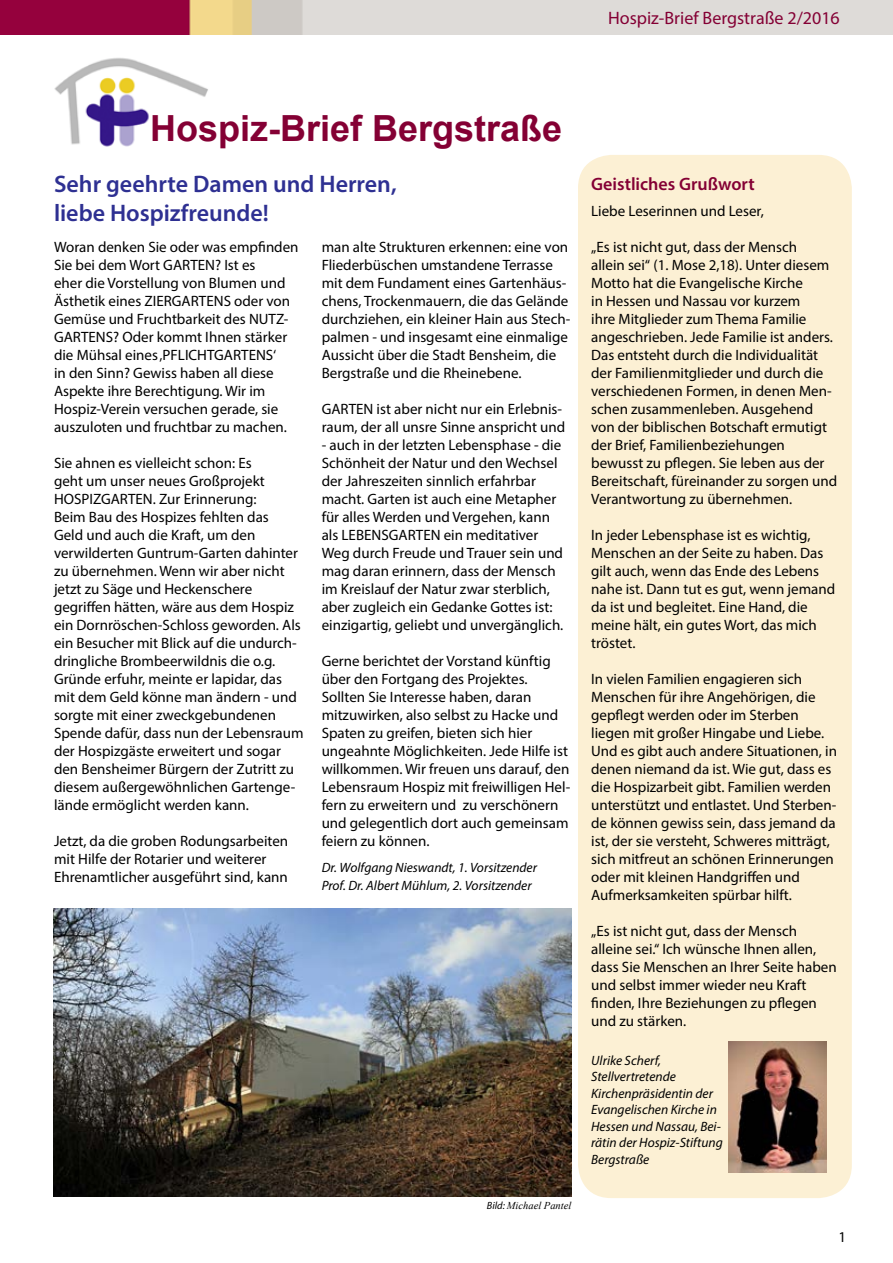
<style>
.page{position:relative;width:893px;height:1263px;background:#fff}
.page>*{position:absolute;margin:0;border:0;box-sizing:border-box;transform-origin:0 0}
.t1{font:700 36px "Arial";color:#840034}
.t2{font:600 24px/28.8px "Myriad Pro";color:#2e3092}
.t3{font:18px "Myriad Pro";color:#840034}
.t4{font:600 18px "Myriad Pro";color:#840034}
.t5{font:15px/18px "Myriad Pro";color:#000}
.t6{font:italic 13.5px/16.5px "Myriad Pro";color:#000}
.t7{font:italic 10.5px "Times New Roman";color:#000}
.s1{font-family:"Myriad Pro"}
</style>
<div class="page">
<img style="left:0;top:0;width:893px;height:34px">
<img style="left:54px;top:58px;width:154px;height:89px">
<div style="left:150px;top:112px;width:238px;height:49px;background:#fff"></div>
<div style="left:578px;top:155px;width:274px;height:1043px;background:#fcf0d4;border-radius:33px"></div>
<img style="left:728px;top:1041px;width:98px;height:131px">
<img style="left:54px;top:909px;width:517px;height:288px">
<p class="t3" style="left:608px;top:7px;width:233px">Hospiz-Brief Bergstraße 2/2016</p>
<h1 class="t1" style="left:150px;top:105px;width:414px">Hospiz-Brief Bergstraße</h1>
<h2 class="t2" style="left:54px;top:169px;width:344px">Sehr geehrte Damen und Herren, liebe Hospizfreunde!</h2>
<p class="t5" style="left:54px;top:238px;width:246px">Woran denken Sie oder was empfinden Sie bei dem Wort GARTEN? Ist es<br>eher die Vorstellung von Blumen und Ästhetik eines ZIERGARTENS oder von Gemüse und Fruchtbarkeit des NUTZ-GARTENS? Oder kommt Ihnen stärker die Mühsal eines ‚PFLICHTGARTENS‘<br>in den Sinn? Gewiss haben all diese Aspekte ihre Berechtigung. Wir im Hospiz-Verein versuchen gerade, sie auszuloten und fruchtbar zu machen.</p>
<p class="t5" style="left:54px;top:454px;width:251px">Sie ahnen es vielleicht schon: Es<br>geht um unser neues Großprojekt HOSPIZGARTEN. Zur Erinnerung:<br>Beim Bau des Hospizes fehlten das<br>Geld und auch die Kraft, um den verwilderten Guntrum-Garten dahinter zu übernehmen. Wenn wir aber nicht jetzt zu Säge und Heckenschere gegriffen hätten, wäre aus dem Hospiz ein Dornröschen-Schloss geworden. Als ein Besucher mit Blick auf die undurch&shy;dringliche Brombeerwildnis die o.g.<br>Gründe erfuhr, meinte er lapidar, das mit dem Geld könne man ändern - und sorgte mit einer zweckgebundenen Spende dafür, dass nun der Lebensraum der Hospizgäste erweitert und sogar den Bensheimer Bürgern der Zutritt zu diesem außergewöhnlichen Gartenge&shy;lände ermöglicht werden kann.</p>
<p class="t5" style="left:54px;top:832px;width:236px">Jetzt, da die groben Rodungsarbeiten mit Hilfe der Rotarier und weiterer<br>Ehrenamtlicher ausgeführt sind, kann</p>
<p class="t5" style="left:322px;top:238px;width:250px">man alte Strukturen erkennen: eine von Fliederbüschen umstandene Terrasse mit dem Fundament eines Gartenhäus&shy;chens, Trockenmauern, die das Gelände durchziehen, ein kleiner Hain aus Stech&shy;palmen - und insgesamt eine einmalige Aussicht über die Stadt Bensheim, die Bergstraße und die Rheinebene.</p>
<p class="t5" style="left:322px;top:400px;width:245px">GARTEN ist aber nicht nur ein Erlebnis&shy;raum, der all unsre Sinne anspricht und</p>
<p class="t5" style="left:322px;top:436px;width:243px">- auch in der letzten Lebensphase - die Schönheit der Natur und den Wechsel der Jahreszeiten sinnlich erfahrbar macht. Garten ist auch eine Metapher für alles Werden und Vergehen, kann als LEBENSGARTEN ein meditativer Weg durch Freude und Trauer sein und mag daran erinnern, dass der Mensch im Kreislauf der Natur zwar sterblich, aber zugleich ein Gedanke Gottes ist: einzigartig, geliebt und unvergänglich.</p>
<p class="t5" style="left:322px;top:652px;width:250px">Gerne berichtet der Vorstand künftig über den Fortgang des Projektes.<br>Sollten Sie Interesse haben, daran mitzuwirken, also selbst zu Hacke und Spaten zu greifen, bieten sich hier ungeahnte Möglichkeiten. Jede Hilfe ist willkommen. Wir freuen uns darauf, den Lebensraum Hospiz mit freiwilligen Hel&shy;fern zu erweitern und zu verschönern und gelegentlich dort auch gemeinsam feiern zu können.</p>
<p class="t6" style="left:322px;top:858px;width:217px;line-height:18px">Dr. Wolfgang Nieswandt, 1. Vorsitzender<br>Prof. Dr. Albert Mühlum, 2. Vorsitzender</p>
<p class="t7" style="left:487px;top:1198px;width:86px"><span class="s1">Bild:</span> Michael Pantel</p>
<p class="t4" style="left:591px;top:172px;width:165px">Geistliches Grußwort</p>
<p class="t5" style="left:591px;top:202px;width:174px">Liebe Leserinnen und Leser,</p>
<p class="t5" style="left:591px;top:238px;width:248px">„Es ist nicht gut, dass der Mensch<br>allein sei“ (1. Mose 2,18). Unter diesem Motto hat die Evangelische Kirche<br>in Hessen und Nassau vor kurzem<br>ihre Mitglieder zum Thema Familie angeschrieben. Jede Familie ist anders.<br>Das entsteht durch die Individualität der Familienmitglieder und durch die verschiedenen Formen, in denen Men&shy;schen zusammenleben. Ausgehend von der biblischen Botschaft ermutigt der Brief, Familienbeziehungen bewusst zu pflegen. Sie leben aus der Bereitschaft, füreinander zu sorgen und Verantwortung zu übernehmen.</p>
<p class="t5" style="left:591px;top:526px;width:246px">In jeder Lebensphase ist es wichtig,<br>Menschen an der Seite zu haben. Das gilt auch, wenn das Ende des Lebens nahe ist. Dann tut es gut, wenn jemand da ist und begleitet. Eine Hand, die meine hält, ein gutes Wort, das mich tröstet.</p>
<p class="t5" style="left:591px;top:670px;width:247px">In vielen Familien engagieren sich Menschen für ihre Angehörigen, die gepflegt werden oder im Sterben liegen mit großer Hingabe und Liebe.<br>Und es gibt auch andere Situationen, in denen niemand da ist. Wie gut, dass es die Hospizarbeit gibt. Familien werden unterstützt und entlastet. Und Sterben&shy;de können gewiss sein, dass jemand da ist, der sie versteht, Schweres mitträgt, sich mitfreut an schönen Erinnerungen oder mit kleinen Handgriffen und Aufmerksamkeiten spürbar hilft.</p>
<p class="t5" style="left:591px;top:922px;width:247px">„Es ist nicht gut, dass der Mensch alleine sei.“ Ich wünsche Ihnen allen, dass Sie Menschen an Ihrer Seite haben und selbst immer wieder neu Kraft finden, Ihre Beziehungen zu pflegen und zu stärken.</p>
<p class="t6" style="left:591px;top:1052px;width:133px">Ulrike Scherf,<br>Stellvertretende<br>Kirchenpräsidentin der<br>Evangelischen Kirche in<br>Hessen und Nassau, Bei&shy;rätin der Hospiz-Stiftung<br>Bergstraße</p>
<p class="t5" style="left:838px;top:1228px;width:9px">1</p>
</div>
